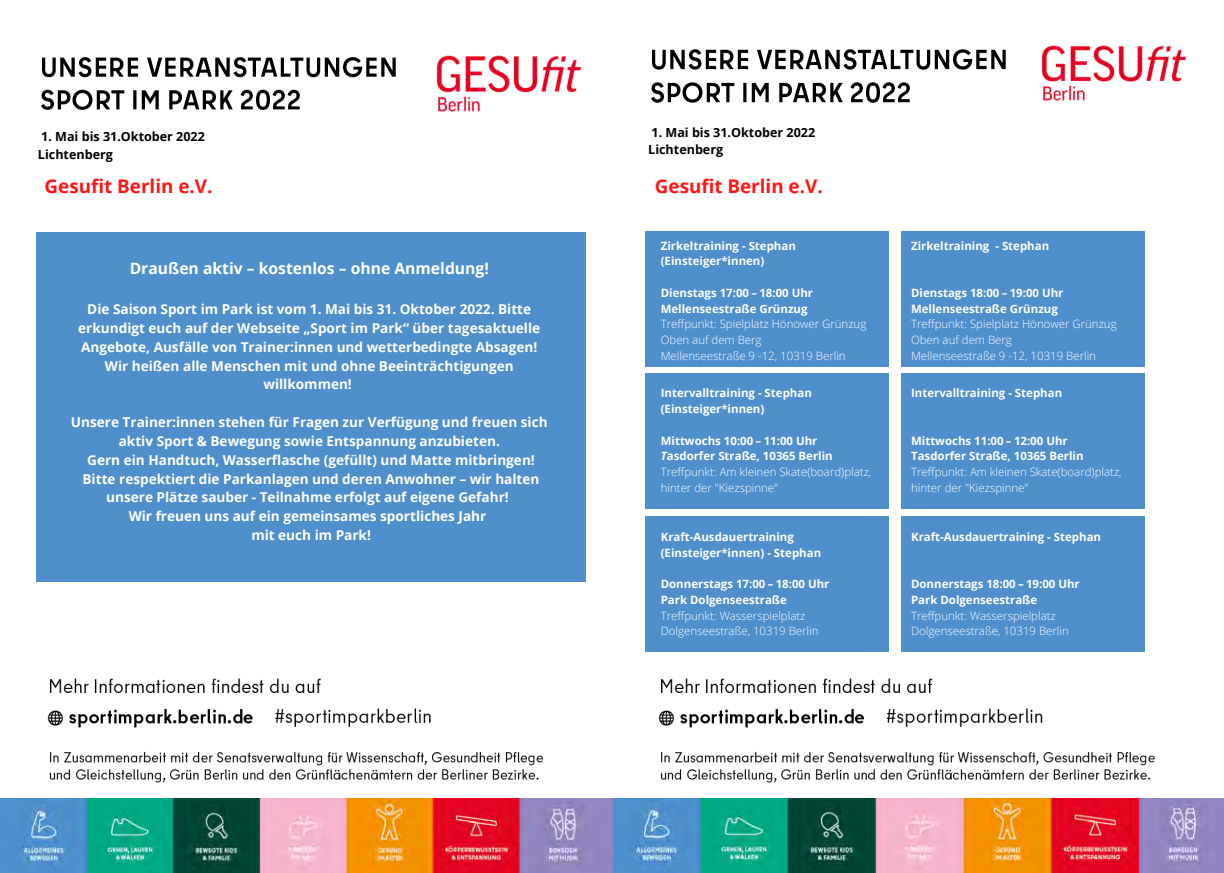
<style>
.page{position:relative;width:1224px;height:873px;background:#fff}
.page>*{position:absolute;margin:0;border:0;box-sizing:border-box;transform-origin:0 0}
.t1{font:700 18.8px "Open Sans";color:#ff1616}
.t2{font:700 15.8px "Open Sans";color:#fff}
.t3{font:700 13.6px/18.8px "Open Sans";color:#fff;text-align:center}
.t4{font:700 12.6px "Open Sans";color:#000}
.t5{font:700 11.4px/15.8px "Open Sans";color:#fff}
.t6{font:300 11.4px/15.8px "Open Sans";color:#fff}
.s1{font-style:italic}
</style>
<div class="page">
<div style="left:36px;top:232px;width:549px;height:350px;background:#4f8fcc"></div>
<img style="left:41px;top:57px;width:355px;height:53px">
<img style="left:613px;top:799px;width:611px;height:74px">
<img style="left:0;top:799px;width:613px;height:74px">
<img style="left:47px;top:678px;width:496px;height:105px">
<img style="left:436px;top:55px;width:146px;height:57px">
<img style="left:651px;top:49px;width:355px;height:54px">
<img style="left:658px;top:678px;width:497px;height:105px">
<img style="left:1041px;top:45px;width:146px;height:56px">
<div style="left:646px;top:232px;width:243px;height:135px;background:#4f8fcc"></div>
<div style="left:901px;top:232px;width:243px;height:135px;background:#4f8fcc"></div>
<div style="left:646px;top:373px;width:243px;height:135px;background:#4f8fcc"></div>
<div style="left:901px;top:373px;width:243px;height:135px;background:#4f8fcc"></div>
<div style="left:646px;top:517px;width:243px;height:135px;background:#4f8fcc"></div>
<div style="left:901px;top:517px;width:243px;height:135px;background:#4f8fcc"></div>
<p class="t4" style="left:41px;top:128px;width:165px">1. Mai bis 31.Oktober 2022</p>
<p class="t4" style="left:38px;top:145px;width:76px">Lichtenberg</p>
<p class="t1" style="left:45px;top:173px;width:169px">Gesufit Berlin e.V.</p>
<p class="t2" style="left:130px;top:257px;width:361px">Draußen aktiv – kostenlos – ohne Anmeldung!</p>
<p class="t3" style="left:78px;top:299px;width:464px">Die Saison Sport im Park ist vom 1. Mai bis 31. Oktober 2022. Bitte erkundigt euch auf der Webseite „Sport im Park“ über tagesaktuelle<br>Angebote, Ausfälle von Trainer:innen und wetterbedingte Absagen!</p>
<p class="t3" style="left:105px;top:356px;width:410px">Wir heißen alle Menschen mit und ohne Beeinträchtigungen willkommen!</p>
<p class="t3" style="left:71px;top:412px;width:478px">Unsere Trainer:innen stehen für Fragen zur Verfügung und freuen sich aktiv Sport &amp; Bewegung sowie Entspannung anzubieten.</p>
<p class="t3" style="left:87px;top:450px;width:449px">Gern ein Handtuch, Wasserflasche (gefüllt) und Matte mitbringen!</p>
<p class="t3" style="left:83px;top:469px;width:459px">Bitte respektiert die Parkanlagen und deren Anwohner – wir halten unsere Plätze sauber - Teilnahme erfolgt auf eigene Gefahr!</p>
<p class="t3" style="left:129px;top:507px;width:359px">Wir freuen uns auf ein gemeinsames sportliches Jahr</p>
<p class="t3" style="left:251px;top:525px;width:121px">mit euch im Park!</p>
<p class="t4" style="left:652px;top:123px;width:165px">1. Mai bis 31.Oktober 2022</p>
<p class="t4" style="left:648px;top:141px;width:76px">Lichtenberg</p>
<p class="t1" style="left:655px;top:173px;width:169px">Gesufit Berlin e.V.</p>
<p class="t5" style="left:661px;top:237px;width:137px">Zirkeltraining - Stephan</p>
<p class="t5" style="left:661px;top:253px;width:105px">(Einsteiger*innen)</p>
<p class="t5" style="left:661px;top:285px;width:154px">Dienstags 17:00 – 18:00 Uhr</p>
<p class="t5" style="left:661px;top:300px;width:148px">Mellenseestraße Grünzug</p>
<p class="t6" style="left:661px;top:316px;width:207px">Treffpunkt: Spielplatz Hönower Grünzug</p>
<p class="t6" style="left:661px;top:332px;width:102px">Oben auf dem Berg</p>
<p class="t6" style="left:661px;top:348px;width:186px">Mellenseestraße 9 -12, 10319 Berlin</p>
<p class="t5" style="left:661px;top:385px;width:153px">Intervalltraining - Stephan</p>
<p class="t5" style="left:661px;top:401px;width:105px">(Einsteiger*innen)</p>
<p class="t5" style="left:661px;top:432px;width:158px">Mittwochs 10:00 – 11:00 Uhr</p>
<p class="t5" style="left:661px;top:448px;width:173px"><span class="s1">T</span>asdorfer Straße, 10365 Berlin</p>
<p class="t6" style="left:661px;top:464px;width:212px">Treffpunkt: Am kleinen Skate(board)platz, hinter der "Kiezspinne"</p>
<p class="t5" style="left:661px;top:529px;width:162px">Kraft-Ausdauertraining (Einsteiger*innen) - Stephan</p>
<p class="t5" style="left:661px;top:576px;width:170px">Donnerstags 17:00 – 18:00 Uhr</p>
<p class="t5" style="left:661px;top:592px;width:128px">Park Dolgenseestraße</p>
<p class="t6" style="left:661px;top:607px;width:159px">Treffpunkt: Wasserspielplatz<br>Dolgenseestraße, 10319 Berlin</p>
<p class="t5" style="left:911px;top:237px;width:140px">Zirkeltraining - Stephan</p>
<p class="t5" style="left:911px;top:285px;width:154px">Dienstags 18:00 – 19:00 Uhr</p>
<p class="t5" style="left:911px;top:300px;width:148px">Mellenseestraße Grünzug</p>
<p class="t6" style="left:911px;top:316px;width:207px">Treffpunkt: Spielplatz Hönower Grünzug</p>
<p class="t6" style="left:911px;top:332px;width:102px">Oben auf dem Berg</p>
<p class="t6" style="left:911px;top:348px;width:186px">Mellenseestraße 9 -12, 10319 Berlin</p>
<p class="t5" style="left:911px;top:385px;width:153px">Intervalltraining - Stephan</p>
<p class="t5" style="left:911px;top:432px;width:158px">Mittwochs 11:00 – 12:00 Uhr</p>
<p class="t5" style="left:911px;top:448px;width:174px">Tasdorfer Straße, 10365 Berlin</p>
<p class="t6" style="left:911px;top:464px;width:212px">Treffpunkt: Am kleinen Skate(board)platz, hinter der "Kiezspinne"</p>
<p class="t5" style="left:911px;top:529px;width:192px">Kraft-Ausdauertraining - Stephan</p>
<p class="t5" style="left:911px;top:576px;width:170px">Donnerstags 18:00 – 19:00 Uhr</p>
<p class="t5" style="left:911px;top:592px;width:128px">Park Dolgenseestraße</p>
<p class="t6" style="left:911px;top:607px;width:159px">Treffpunkt: Wasserspielplatz<br>Dolgenseestraße, 10319 Berlin</p>
</div>
